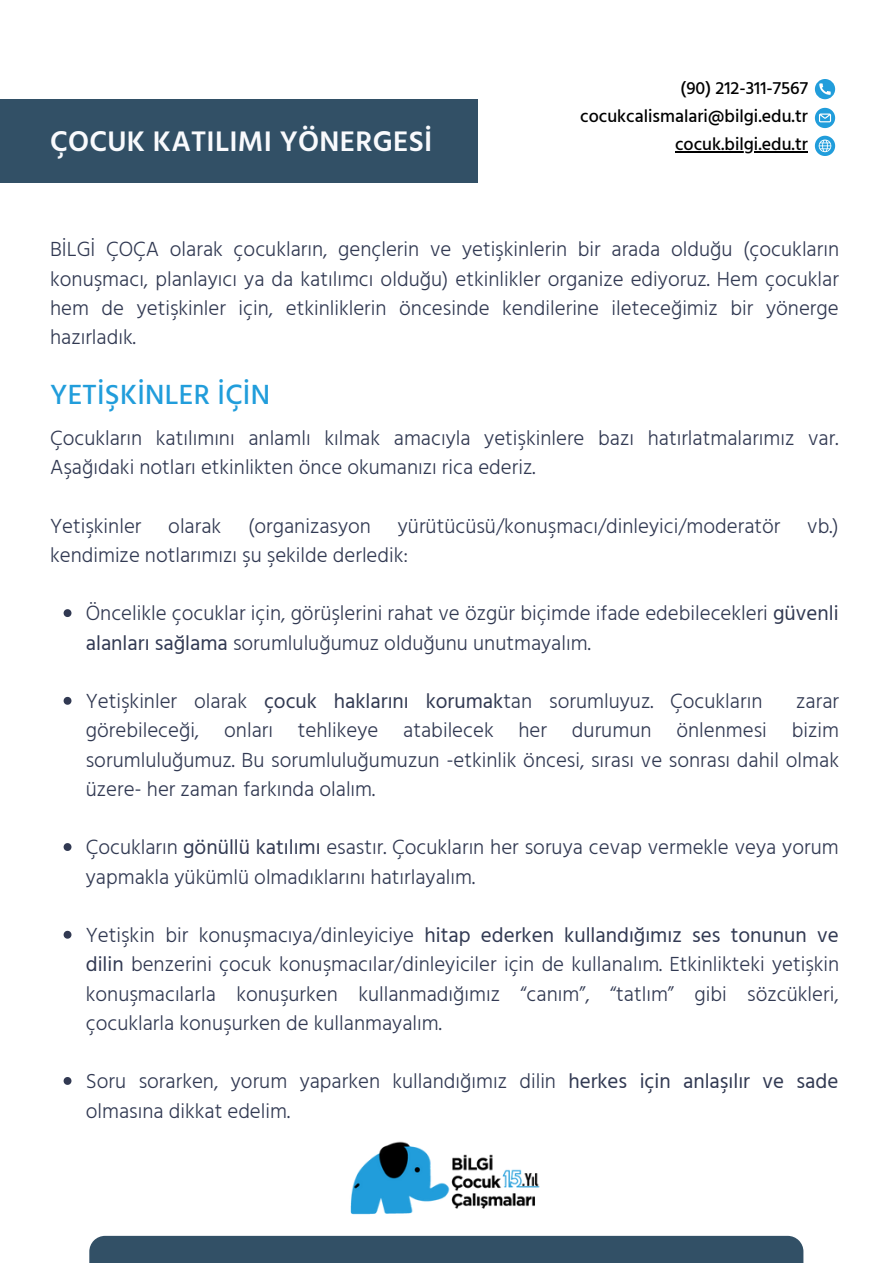
<style>
.page{position:relative;width:893px;height:1264px;background:#fff}
.page>*{position:absolute;margin:0;border:0;box-sizing:border-box;transform-origin:0 0}
.t1{font:600 29.1px "Hind";letter-spacing:.01em;color:#f9fafd}
.t2{font:500 28.5px "Hind";letter-spacing:.01em;color:#219ddb}
.t3{font:300 21px/29.2px "Hind";color:#313952}
.t4{font:500 18px/28.2px "Hind";color:#000;text-align:right}
.s1{font-weight:400}
</style>
<div class="page">
<div style="left:0;top:100px;width:477px;height:83px;background:#325066"></div>
<svg style="left:64px;top:609px;width:7px;height:8px"></svg>
<svg style="left:64px;top:697px;width:7px;height:7px"></svg>
<svg style="left:64px;top:843px;width:7px;height:8px"></svg>
<svg style="left:64px;top:930px;width:7px;height:8px"></svg>
<svg style="left:64px;top:1077px;width:7px;height:7px"></svg>
<svg style="left:814px;top:79px;width:21px;height:20px"></svg>
<svg style="left:814px;top:136px;width:21px;height:20px"></svg>
<svg style="left:814px;top:108px;width:21px;height:20px"></svg>
<div style="left:89px;top:1235px;width:714px;height:27px;background:#325066"></div>
<hr style="left:675px;top:151px;width:132px;height:1px;background:#000">
<img style="left:350px;top:1141px;width:190px;height:74px">
<h1 class="t1" style="left:50px;top:124px;width:384px">ÇOCUK KATILIMI YÖNERGESİ</h1>
<p class="t4" style="left:580px;top:73px;width:229px">(90) 212-311-7567 cocukcalismalari@bilgi.edu.tr cocuk.bilgi.edu.tr</p>
<p class="t3" style="left:50px;top:234px;width:790px;text-align:justify">BİLGİ ÇOÇA olarak çocukların, gençlerin ve yetişkinlerin bir arada olduğu (çocukların konuşmacı, planlayıcı ya da katılımcı olduğu) etkinlikler organize ediyoruz. Hem çocuklar hem de yetişkinler için, etkinliklerin öncesinde kendilerine ileteceğimiz bir yönerge hazırladık.</p>
<h2 class="t2" style="left:50px;top:377px;width:221px">YETİŞKİNLER İÇİN</h2>
<p class="t3" style="left:50px;top:423px;width:789px">Çocukların katılımını anlamlı kılmak amacıyla yetişkinlere bazı hatırlatmalarımız var.<br>Aşağıdaki notları etkinlikten önce okumanızı rica ederiz.</p>
<p class="t3" style="left:50px;top:511px;width:93px">Yetişkinler</p>
<p class="t3" style="left:168px;top:511px;width:55px">olarak</p>
<p class="t3" style="left:248px;top:511px;width:124px">(organizasyon</p>
<p class="t3" style="left:398px;top:511px;width:384px">yürütücüsü/konuşmacı/dinleyici/moderatör</p>
<p class="t3" style="left:807px;top:511px;width:33px">vb.)</p>
<p class="t3" style="left:50px;top:540px;width:359px">kendimize notlarımızı şu şekilde derledik:</p>
<p class="t3" style="left:86px;top:598px;width:754px">Öncelikle çocuklar için, görüşlerini rahat ve özgür biçimde ifade edebilecekleri <span class="s1">güvenli alanları sağlama</span> sorumluluğumuz olduğunu unutmayalım.</p>
<p class="t3" style="left:86px;top:686px;width:678px">Yetişkinler olarak <span class="s1">çocuk haklarını korumak</span>tan sorumluyuz. Çocukların</p>
<p class="t3" style="left:86px;top:686px;width:754px;text-align:justify;text-indent:710px">zarar görebileceği, onları tehlikeye atabilecek her durumun önlenmesi bizim sorumluluğumuz. Bu sorumluluğumuzun -etkinlik öncesi, sırası ve sonrası dahil olmak üzere- her zaman farkında olalım.</p>
<p class="t3" style="left:86px;top:832px;width:754px">Çocukların <span class="s1">gönüllü katılımı</span> esastır. Çocukların her soruya cevap vermekle veya yorum yapmakla yükümlü olmadıklarını hatırlayalım.</p>
<p class="t3" style="left:86px;top:920px;width:755px;text-align:justify">Yetişkin bir konuşmacıya/dinleyiciye <span class="s1">hitap ederken kullandığımız ses tonunun ve dilin</span> benzerini çocuk konuşmacılar/dinleyiciler için de kullanalım. Etkinlikteki yetişkin konuşmacılarla konuşurken kullanmadığımız “canım”, “tatlım” gibi sözcükleri, çocuklarla konuşurken de kullanmayalım.</p>
<p class="t3" style="left:86px;top:1066px;width:754px">Soru sorarken, yorum yaparken kullandığımız dilin <span class="s1">herkes için anlaşılır ve sade </span>olmasına dikkat edelim.</p>
</div>
